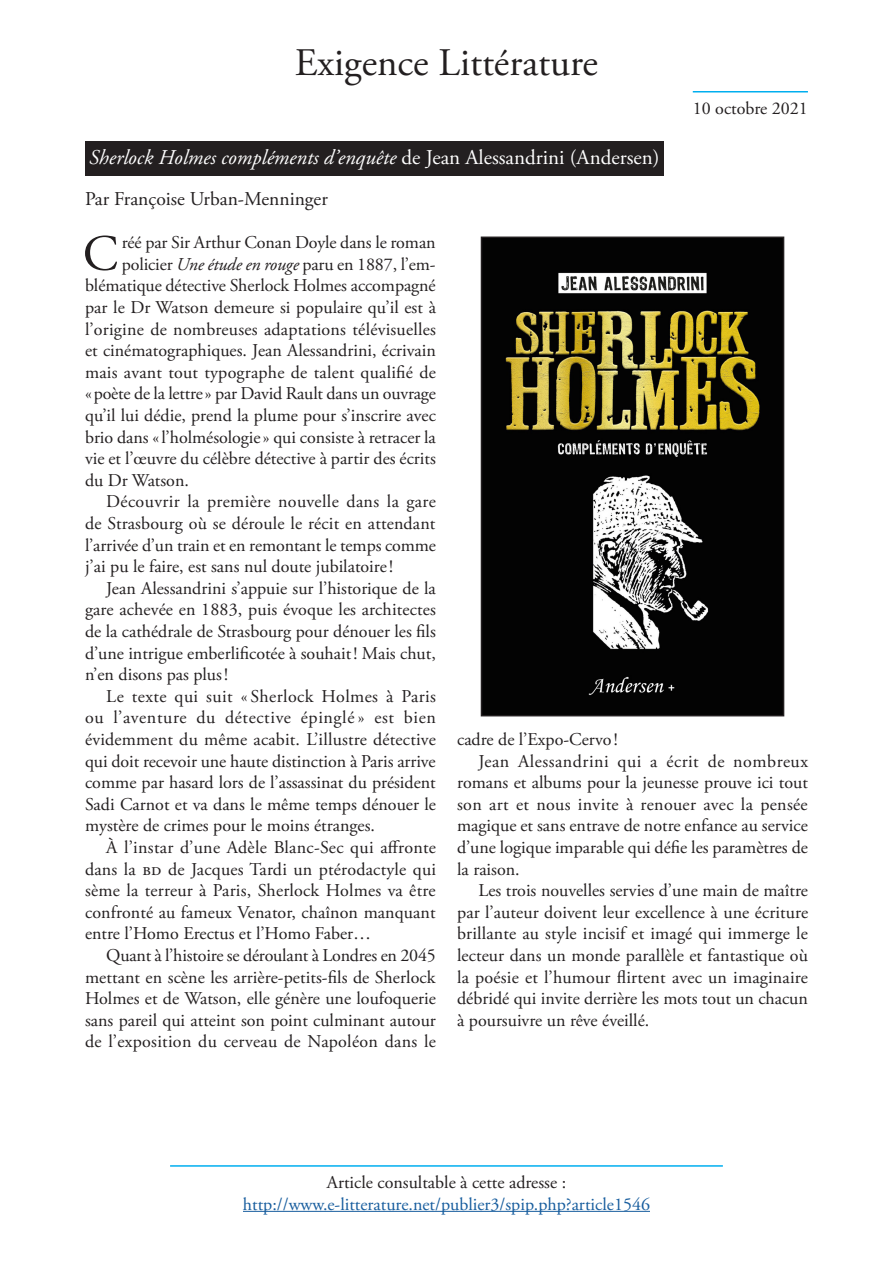
<style>
.page{position:relative;width:893px;height:1263px;background:#fff}
.page>*{position:absolute;margin:0;border:0;box-sizing:border-box;transform-origin:0 0}
.t1{font:50.55px "Adobe Garamond Pro";color:#231f20}
.t2{font:39px "Adobe Garamond Pro";color:#231f20}
.t3{font:italic 21px "Adobe Garamond Pro";color:#fff}
.t4{font:19.5px "Adobe Garamond Pro";color:#231f20}
.t5{font:18px "Adobe Garamond Pro";color:#231f20}
.t6{font:18px "Adobe Garamond Pro";letter-spacing:.02em;color:#231f20}
.t7{font:18px "Adobe Garamond Pro";color:#175d9e}
.t8{font:18px "Adobe Garamond Pro";letter-spacing:.035em;color:#231f20}
.t9{font:18px "Adobe Garamond Pro";letter-spacing:.025em;color:#231f20}
.t10{font:18px "Adobe Garamond Pro";letter-spacing:.03em;color:#231f20}
.s1{font-style:normal}
.s2{font-style:italic}
</style>
<div class="page">
<div style="left:85px;top:141px;width:578px;height:34px;background:#231f20"></div>
<hr style="left:693px;top:91px;width:115px;height:1px;background:#00aeef">
<img style="left:484px;top:240px;width:297px;height:473px">
<div style="left:481px;top:237px;width:303px;height:479px;border:2px solid #231f20"></div>
<hr style="left:170px;top:1165px;width:553px;height:2px;background:#00aeef">
<hr style="left:243px;top:1211px;width:407px;height:1px;background:#175d9e">
<h2 class="t2" style="left:295px;top:39px;width:305px">Exigence Littérature</h2>
<p class="t5" style="left:693px;top:97px;width:117px">10 octobre 2021</p>
<p class="t3" style="left:89px;top:145px;width:572px">Sherlock Holmes compléments d’enquête <span class="s1">de Jean Alessandrini (Andersen)</span></p>
<p class="t4" style="left:85px;top:187px;width:244px">Par Françoise Urban-Menninger</p>
<h1 class="t1" style="left:83px;top:223px;width:37px">C</h1>
<p class="t5" style="left:122px;top:232px;width:315px">réé par Sir Arthur Conan Doyle dans le roman</p>
<p class="t5" style="left:122px;top:253px;width:315px">policier <span class="s2">Une étude en rouge</span> paru en 1887, l’em-</p>
<p class="t5" style="left:85px;top:275px;width:352px">blématique détective Sherlock Holmes accompagné</p>
<p class="t5" style="left:85px;top:296px;width:352px">par le Dr Watson demeure si populaire qu’il est à</p>
<p class="t5" style="left:85px;top:318px;width:352px">l’origine de nombreuses adaptations télévisuelles</p>
<p class="t5" style="left:85px;top:340px;width:352px">et cinématographiques. Jean Alessandrini, écrivain</p>
<p class="t5" style="left:85px;top:361px;width:352px">mais avant tout typographe de talent qualifié de</p>
<p class="t5" style="left:85px;top:383px;width:352px">«poète de la lettre» par David Rault dans un ouvrage</p>
<p class="t5" style="left:85px;top:404px;width:352px">qu’il lui dédie, prend la plume pour s’inscrire avec</p>
<p class="t5" style="left:85px;top:426px;width:352px">brio dans «l’holmésologie» qui consiste à retracer la</p>
<p class="t5" style="left:85px;top:448px;width:352px">vie et l’œuvre du célèbre détective à partir des écrits</p>
<p class="t5" style="left:85px;top:469px;width:105px">du Dr Watson.</p>
<p class="t6" style="left:106px;top:491px;width:331px">Découvrir la première nouvelle dans la gare</p>
<p class="t5" style="left:85px;top:512px;width:352px">de Strasbourg où se déroule le récit en attendant</p>
<p class="t5" style="left:85px;top:534px;width:352px">l’arrivée d’un train et en remontant le temps comme</p>
<p class="t5" style="left:85px;top:556px;width:309px">j’ai pu le faire, est sans nul doute jubilatoire!</p>
<p class="t5" style="left:106px;top:577px;width:331px">Jean Alessandrini s’appuie sur l’historique de la</p>
<p class="t5" style="left:85px;top:599px;width:352px">gare achevée en 1883, puis évoque les architectes</p>
<p class="t5" style="left:85px;top:620px;width:352px">de la cathédrale de Strasbourg pour dénouer les fils</p>
<p class="t5" style="left:85px;top:642px;width:352px">d’une intrigue emberlificotée à souhait! Mais chut,</p>
<p class="t5" style="left:85px;top:664px;width:145px">n’en disons pas plus!</p>
<p class="t9" style="left:106px;top:685px;width:331px">Le texte qui suit « Sherlock Holmes à Paris</p>
<p class="t8" style="left:85px;top:707px;width:352px">ou l’aventure du détective épinglé» est bien</p>
<p class="t5" style="left:85px;top:728px;width:352px">évidemment du même acabit. L’illustre détective</p>
<p class="t5" style="left:85px;top:750px;width:352px">qui doit recevoir une haute distinction à Paris arrive</p>
<p class="t5" style="left:85px;top:772px;width:352px">comme par hasard lors de l’assassinat du président</p>
<p class="t5" style="left:85px;top:793px;width:352px">Sadi Carnot et va dans le même temps dénouer le</p>
<p class="t5" style="left:85px;top:815px;width:291px">mystère de crimes pour le moins étranges.</p>
<p class="t5" style="left:106px;top:836px;width:331px">À l’instar d’une Adèle Blanc-Sec qui affronte</p>
<p class="t5" style="left:85px;top:858px;width:353px">dans la bd de Jacques Tardi un ptérodactyle qui</p>
<p class="t5" style="left:85px;top:880px;width:352px">sème la terreur à Paris, Sherlock Holmes va être</p>
<p class="t5" style="left:85px;top:901px;width:352px">confronté au fameux Venator, chaînon manquant</p>
<p class="t5" style="left:85px;top:923px;width:288px">entre l’Homo Erectus et l’Homo Faber…</p>
<p class="t5" style="left:106px;top:944px;width:331px">Quant à l’histoire se déroulant à Londres en 2045</p>
<p class="t5" style="left:85px;top:966px;width:352px">mettant en scène les arrière-petits-fils de Sherlock</p>
<p class="t5" style="left:85px;top:988px;width:352px">Holmes et de Watson, elle génère une loufoquerie</p>
<p class="t5" style="left:85px;top:1009px;width:352px">sans pareil qui atteint son point culminant autour</p>
<p class="t5" style="left:85px;top:1031px;width:352px">de l’exposition du cerveau de Napoléon dans le</p>
<p class="t5" style="left:457px;top:728px;width:162px">cadre de l’Expo-Cervo !</p>
<p class="t10" style="left:478px;top:750px;width:331px">Jean Alessandrini qui a écrit de nombreux</p>
<p class="t5" style="left:457px;top:772px;width:352px">romans et albums pour la jeunesse prouve ici tout</p>
<p class="t6" style="left:457px;top:793px;width:352px">son art et nous invite à renouer avec la pensée</p>
<p class="t5" style="left:457px;top:815px;width:352px">magique et sans entrave de notre enfance au service</p>
<p class="t5" style="left:457px;top:836px;width:352px">d’une logique imparable qui défie les paramètres de</p>
<p class="t5" style="left:457px;top:858px;width:64px">la raison.</p>
<p class="t5" style="left:478px;top:880px;width:331px">Les trois nouvelles servies d’une main de maître</p>
<p class="t5" style="left:457px;top:901px;width:352px">par l’auteur doivent leur excellence à une écriture</p>
<p class="t5" style="left:457px;top:923px;width:352px">brillante au style incisif et imagé qui immerge le</p>
<p class="t5" style="left:457px;top:944px;width:352px">lecteur dans un monde parallèle et fantastique où</p>
<p class="t5" style="left:457px;top:966px;width:352px">la poésie et l’humour flirtent avec un imaginaire</p>
<p class="t5" style="left:457px;top:988px;width:352px">débridé qui invite derrière les mots tout un chacun</p>
<p class="t5" style="left:457px;top:1009px;width:194px">à poursuivre un rêve éveillé.</p>
<p class="t5" style="left:327px;top:1171px;width:241px">Article consultable à cette adresse :</p>
<p class="t7" style="left:243px;top:1193px;width:408px">http://www.e-litterature.net/publier3/spip.php?article1546</p>
</div>
